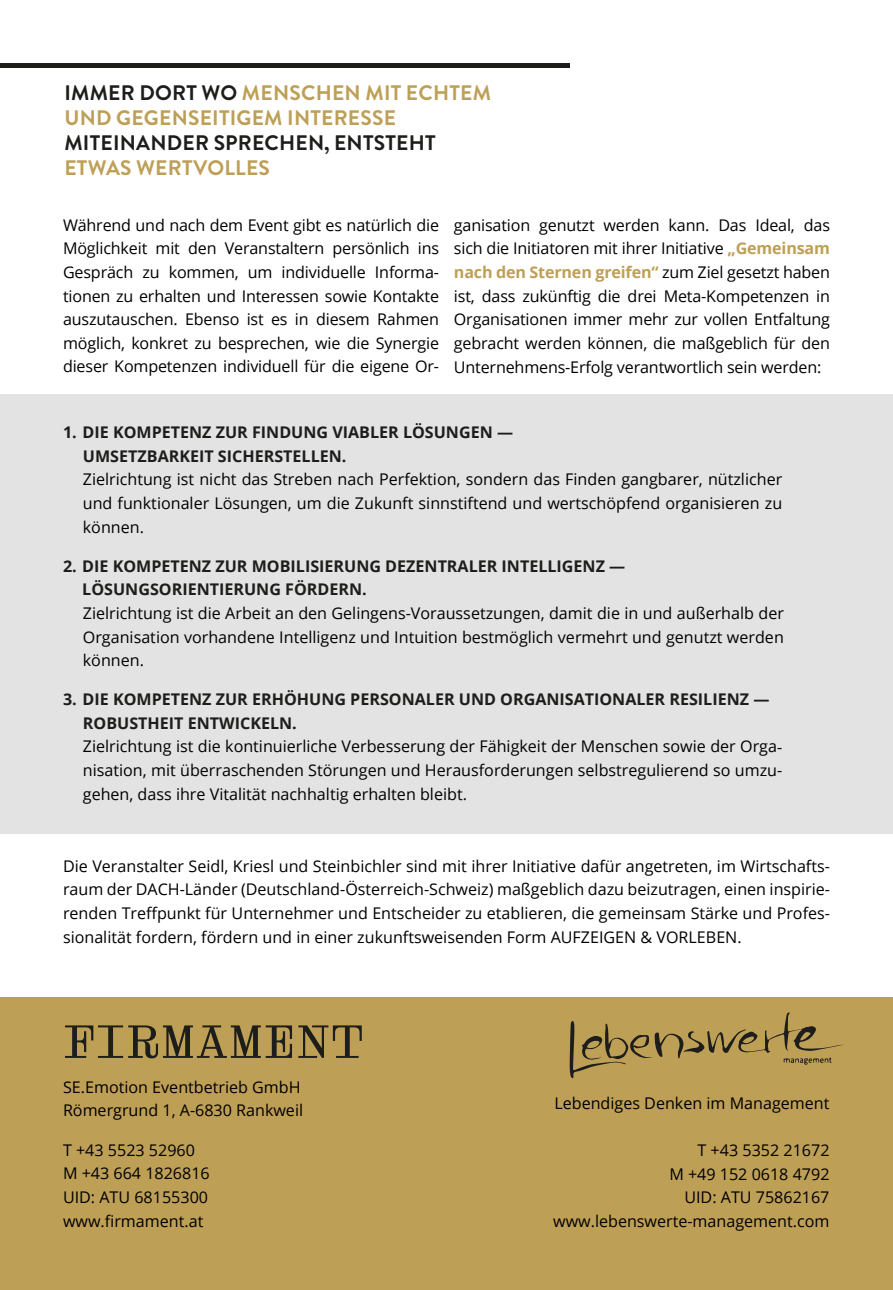
<style>
.page{position:relative;width:893px;height:1290px;background:#fff}
.page>*{position:absolute;margin:0;border:0;box-sizing:border-box;transform-origin:0 0}
.t1{font:700 21px/25.2px "Brandon Grotesque";letter-spacing:.01em;color:#be9f56}
.t2{font:700 21px "Brandon Grotesque";letter-spacing:.01em;color:#1d1d1b}
.t3{font:16.1px/23.6px "Open Sans";color:#000;text-align:justify}
.t4{font:700 16.1px/23.6px "Open Sans";color:#1d1d1b}
.s1{color:#1d1d1b}
.s2{font-weight:700;color:#be9f56}
</style>
<div class="page">
<div style="left:0;top:394px;width:893px;height:439px;background:#e3e3e3"></div>
<hr style="left:0;top:63px;width:569px;height:4px;background:#1d1d1b">
<div style="left:0;top:997px;width:893px;height:293px;background:#be9f56"></div>
<svg style="left:570px;top:1012px;width:274px;height:66px"></svg>
<svg style="left:65px;top:1025px;width:297px;height:33px"></svg>
<h1 class="t1" style="left:64px;top:80px;width:428px"><span class="s1">IMMER DORT WO</span> MENSCHEN MIT ECHTEM<br>UND GEGENSEITIGEM INTERESSE</h1>
<h1 class="t2" style="left:64px;top:128px;width:373px">MITEINANDER SPRECHEN, ENTSTEHT</h1>
<h1 class="t1" style="left:64px;top:156px;width:207px">ETWAS WERTVOLLES</h1>
<p class="t3" style="left:63px;top:213px;width:378px">Während und nach dem Event gibt es natürlich die Möglichkeit mit den Veranstaltern persönlich ins Gespräch zu kommen, um individuelle Informa&shy;tionen zu erhalten und Interessen sowie Kontakte auszutauschen. Ebenso ist es in diesem Rahmen möglich, konkret zu besprechen, wie die Synergie dieser Kompetenzen individuell für die eigene Or-</p>
<p class="t3" style="left:454px;top:213px;width:378px">ganisation genutzt werden kann. Das Ideal, das sich die Initiatoren mit ihrer Initiative <span class="s2">„Gemeinsam nach den Sternen greifen“</span> zum Ziel gesetzt haben ist, dass zukünftig die drei Meta-Kompetenzen in Organisationen immer mehr zur vollen Entfaltung gebracht werden können, die maßgeblich für den Unternehmens-Erfolg verantwortlich sein werden:</p>
<p class="t4" style="left:83px;top:420px;width:432px;text-indent:-20px">1. DIE KOMPETENZ ZUR FINDUNG VIABLER LÖSUNGEN —<br>UMSETZBARKEIT SICHERSTELLEN.</p>
<p class="t3" style="left:83px;top:467px;width:701px">Zielrichtung ist nicht das Streben nach Perfektion, sondern das Finden gangbarer, nützlicher und funktionaler Lösungen, um die Zukunft sinnstiftend und wertschöpfend organisieren zu können.</p>
<p class="t4" style="left:82px;top:554px;width:544px;text-indent:-19px">2. DIE KOMPETENZ ZUR MOBILISIERUNG DEZENTRALER INTELLIGENZ —<br>LÖSUNGSORIENTIERUNG FÖRDERN.</p>
<p class="t3" style="left:83px;top:601px;width:703px">Zielrichtung ist die Arbeit an den Gelingens-Voraussetzungen, damit die in und außerhalb der Organisation vorhandene Intelligenz und Intuition bestmöglich vermehrt und genutzt werden können.</p>
<p class="t4" style="left:83px;top:687px;width:688px;text-indent:-20px">3. DIE KOMPETENZ ZUR ERHÖHUNG PERSONALER UND ORGANISATIONALER RESILIENZ —<br>ROBUSTHEIT ENTWICKELN.</p>
<p class="t3" style="left:83px;top:734px;width:701px">Zielrichtung ist die kontinuierliche Verbesserung der Fähigkeit der Menschen sowie der Orga&shy;nisation, mit überraschenden Störungen und Herausforderungen selbstregulierend so umzu&shy;gehen, dass ihre Vitalität nachhaltig erhalten bleibt.</p>
<p class="t3" style="left:63px;top:854px;width:768px">Die Veranstalter Seidl, Kriesl und Steinbichler sind mit ihrer Initiative dafür angetreten, im Wirtschafts&shy;raum der DACH-Länder (Deutschland-Österreich-Schweiz) maßgeblich dazu beizutragen, einen inspirie&shy;renden Treffpunkt für Unternehmer und Entscheider zu etablieren, die gemeinsam Stärke und Profes&shy;sionalität fordern, fördern und in einer zukunftsweisenden Form AUFZEIGEN &amp; VORLEBEN.</p>
<p class="t3" style="left:63px;top:1074px;width:242px">SE.Emotion Eventbetrieb GmbH<br>Römergrund 1, A-6830 Rankweil</p>
<p class="t3" style="left:63px;top:1137px;width:148px;text-align:left">T +43 5523 52960<br>M +43 664 1826816<br>UID: ATU 68155300 www.firmament.at</p>
<p class="t3" style="left:554px;top:1091px;width:277px">Lebendiges Denken im Management</p>
<p class="t3" style="left:553px;top:1138px;width:278px;text-align:right">T +43 5352 21672<br>M +49 152 0618 4792<br>UID: ATU 75862167 www.lebenswerte-management.com</p>
</div>
